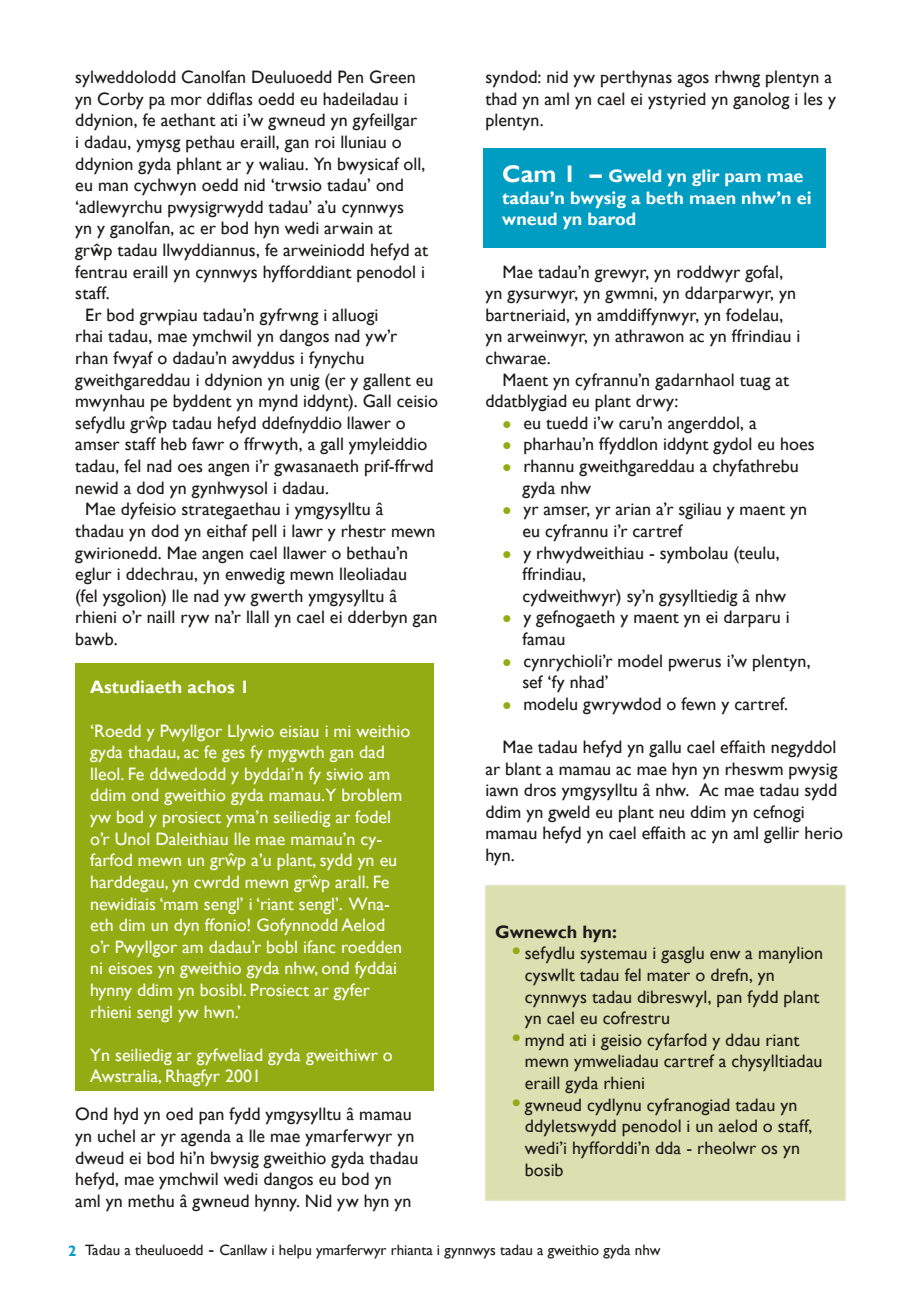
<style>
.page{position:relative;width:919px;height:1289px;background:#fff}
.page>*{position:absolute;margin:0;border:0;box-sizing:border-box;transform-origin:0 0}
.t1{font:18px/21.6px "Gill Sans";color:#1c1b1a}
.t2{font:18px/21.6px "Gill Sans";color:#fff}
.t3{font:700 18px/21.6px "Gill Sans";color:#fff}
.t4{font:700 18px "Gill Sans";color:#1c1b1a}
.t5{font:15px "Gill Sans";color:#1c1b1a}
.s1{font-family:"Trebuchet MS";font-weight:700;font-size:16.5px}
.s2{font-family:"Trebuchet MS";font-size:16.5px}
.s3{font-size:24px}
.s4{color:#94ac14}
.s5{font-weight:700;font-size:24px;color:#94ac14}
.s6{font-weight:700;color:#009dc2}
.s7{font-size:18px}
</style>
<div class="page">
<div style="left:483px;top:148px;width:343px;height:100px;background:#009dc2"></div>
<div style="left:485px;top:885px;width:360px;height:315px;background:#dae0b0"></div>
<div style="left:485px;top:884px;width:360px;height:316px;border:2px solid #e2e6c1"></div>
<div style="left:75px;top:663px;width:358px;height:428px;background:#94ac14"></div>
<p class="t1" style="left:75px;top:66px;width:342px">sylweddolodd Canolfan Deuluoedd Pen Green</p>
<p class="t1" style="left:75px;top:88px;width:334px">yn Corby pa mor ddiflas oedd eu hadeiladau i</p>
<p class="t1" style="left:75px;top:110px;width:343px">ddynion, fe aethant ati i’w gwneud yn gyfeillgar</p>
<p class="t1" style="left:75px;top:131px;width:328px">i dadau, ymysg pethau eraill, gan roi lluniau o</p>
<p class="t1" style="left:75px;top:153px;width:352px">ddynion gyda phlant ar y waliau. Yn bwysicaf oll,</p>
<p class="t1" style="left:75px;top:174px;width:330px">eu man cychwyn oedd nid ‘trwsio tadau’ ond</p>
<p class="t1" style="left:75px;top:196px;width:330px">‘adlewyrchu pwysigrwydd tadau’ a’u cynnwys</p>
<p class="t1" style="left:75px;top:218px;width:318px">yn y ganolfan, ac er bod hyn wedi arwain at</p>
<p class="t1" style="left:75px;top:239px;width:354px">gr<span class="s1">ŵ</span>p tadau llwyddiannus, fe arweiniodd hefyd at</p>
<p class="t1" style="left:75px;top:261px;width:351px">fentrau eraill yn cynnwys hyfforddiant penodol i</p>
<p class="t1" style="left:75px;top:282px;width:36px">staff.</p>
<p class="t1" style="left:85px;top:304px;width:294px">Er bod grwpiau tadau’n gyfrwng i alluogi</p>
<p class="t1" style="left:75px;top:326px;width:323px">rhai tadau, mae ymchwil yn dangos nad yw’r</p>
<p class="t1" style="left:75px;top:347px;width:290px">rhan fwyaf o dadau’n awyddus i fynychu</p>
<p class="t1" style="left:75px;top:369px;width:359px">gweithgareddau i ddynion yn unig (er y gallent eu</p>
<p class="t1" style="left:75px;top:390px;width:364px">mwynhau pe byddent yn mynd iddynt). Gall ceisio</p>
<p class="t1" style="left:75px;top:412px;width:332px">sefydlu gr<span class="s2">ŵ</span>p tadau hefyd ddefnyddio llawer o</p>
<p class="t1" style="left:75px;top:434px;width:353px">amser staff heb fawr o ffrwyth, a gall ymyleiddio</p>
<p class="t1" style="left:75px;top:455px;width:360px">tadau, fel nad oes angen i’r gwasanaeth prif-ffrwd</p>
<p class="t1" style="left:75px;top:477px;width:255px">newid a dod yn gynhwysol i dadau.</p>
<p class="t1" style="left:85px;top:498px;width:299px">Mae dyfeisio strategaethau i ymgysylltu â</p>
<p class="t1" style="left:75px;top:520px;width:361px">thadau yn dod yn eithaf pell i lawr y rhestr mewn</p>
<p class="t1" style="left:75px;top:542px;width:334px">gwirionedd. Mae angen cael llawer o bethau’n</p>
<p class="t1" style="left:75px;top:563px;width:333px">eglur i ddechrau, yn enwedig mewn lleoliadau</p>
<p class="t1" style="left:75px;top:585px;width:323px">(fel ysgolion) lle nad yw gwerth ymgysylltu â</p>
<p class="t1" style="left:75px;top:606px;width:363px">rhieni o’r naill ryw na’r llall yn cael ei dderbyn gan</p>
<p class="t1" style="left:75px;top:628px;width:44px">bawb.</p>
<p class="t3" style="left:90px;top:677px;width:161px">Astudiaeth achos 1</p>
<p class="t2" style="left:90px;top:720px;width:322px">‘Roedd y Pwyllgor Llywio eisiau i mi weithio gyda thadau, ac fe ges fy mygwth gan dad lleol. Fe ddwedodd y byddai’n fy siwio am ddim ond gweithio gyda mamau.Y broblem yw bod y prosiect yma’n seiliedig ar fodel o’r Unol Daleithiau lle mae mamau’n cy&shy;farfod mewn un gr<span class="s2">ŵ</span>p a’u plant, sydd yn eu harddegau, yn cwrdd mewn gr<span class="s2">ŵ</span>p arall. Fe newidiais ‘mam sengl’ i ‘riant sengl’. Wna&shy;eth dim un dyn ffonio! Gofynnodd Aelod<br>o’r Pwyllgor am dadau’r bobl ifanc roedden ni eisoes yn gweithio gyda nhw, ond fyddai hynny ddim yn bosibl. Prosiect ar gyfer rhieni sengl yw hwn.’</p>
<p class="t2" style="left:90px;top:1044px;width:304px">Yn seiliedig ar gyfweliad gyda gweithiwr o<br>Awstralia, Rhagfyr 2001</p>
<p class="t1" style="left:75px;top:1103px;width:344px">Ond hyd yn oed pan fydd ymgysylltu â mamau yn uchel ar yr agenda a lle mae ymarferwyr yn dweud ei bod hi’n bwysig gweithio gyda thadau hefyd, mae ymchwil wedi dangos eu bod yn aml yn methu â gwneud hynny. Nid yw hyn yn</p>
<p class="t1" style="left:485px;top:66px;width:352px">syndod: nid yw perthynas agos rhwng plentyn a thad yn aml yn cael ei ystyried yn ganolog i les y plentyn.</p>
<p class="t3" style="left:502px;top:166px;width:311px"><span class="s3">Cam 1 –</span> Gweld yn glir pam mae tadau’n bwysig a beth maen nhw’n ei wneud yn barod</p>
<p class="t1" style="left:485px;top:261px;width:316px;text-indent:17px">Mae tadau’n grewyr, yn roddwyr gofal, yn gysurwyr, yn gwmni, yn ddarparwyr, yn bartneriaid, yn amddiffynwyr, yn fodelau, yn arweinwyr, yn athrawon ac yn ffrindiau i chwarae.</p>
<p class="t1" style="left:485px;top:369px;width:305px;text-indent:17px">Maent yn cyfrannu’n gadarnhaol tuag at ddatblygiad eu plant drwy:</p>
<p class="t1" style="left:502px;top:412px;width:256px"><span class="s4">●</span> eu tuedd i’w caru’n angerddol, a</p>
<p class="t1" style="left:502px;top:434px;width:314px"><span class="s4">●</span> pharhau’n ffyddlon iddynt gydol eu hoes</p>
<p class="t1" style="left:522px;top:455px;width:278px;text-indent:-20px"><span class="s4">●</span> rhannu gweithgareddau a chyfathrebu gyda nhw</p>
<p class="t1" style="left:522px;top:498px;width:286px;text-indent:-20px"><span class="s4">●</span> yr amser, yr arian a’r sgiliau y maent yn eu cyfrannu i’r cartref</p>
<p class="t1" style="left:522px;top:542px;width:265px;text-indent:-20px"><span class="s4">●</span> y rhwydweithiau - symbolau (teulu, ffrindiau,<br>cydweithwyr) sy’n gysylltiedig â nhw</p>
<p class="t1" style="left:522px;top:606px;width:269px;text-indent:-20px"><span class="s4">●</span> y gefnogaeth y maent yn ei darparu i famau</p>
<p class="t1" style="left:522px;top:650px;width:289px;text-indent:-20px"><span class="s4">●</span> cynrychioli’r model pwerus i’w plentyn, sef ‘fy nhad’</p>
<p class="t1" style="left:502px;top:693px;width:287px"><span class="s4">●</span> modelu gwrywdod o fewn y cartref.</p>
<p class="t1" style="left:485px;top:736px;width:359px;text-indent:17px">Mae tadau hefyd yn gallu cael effaith negyddol ar blant a mamau ac mae hyn yn rheswm pwysig iawn dros ymgysylltu â nhw. Ac mae tadau sydd ddim yn gweld eu plant neu ddim yn cefnogi mamau hefyd yn cael effaith ac yn aml gellir herio hyn.</p>
<p class="t4" style="left:495px;top:920px;width:123px">Gwnewch hyn:</p>
<p class="t1" style="left:524px;top:942px;width:300px;text-indent:-13px"><span class="s5">•</span> sefydlu systemau i gasglu enw a manylion cyswllt tadau fel mater o drefn, yn cynnwys tadau dibreswyl, pan fydd plant yn cael eu cofrestru</p>
<p class="t1" style="left:524px;top:1029px;width:299px;text-indent:-13px"><span class="s5">•</span> mynd ati i geisio cyfarfod y ddau riant mewn ymweliadau cartref a chysylltiadau eraill gyda rhieni</p>
<p class="t1" style="left:524px;top:1094px;width:289px;text-indent:-13px"><span class="s5">•</span> gwneud cydlynu cyfranogiad tadau yn ddyletswydd penodol i un aelod o staff, wedi’i hyfforddi’n dda - rheolwr os yn bosib</p>
<p class="t5" style="left:68px;top:1241px;width:594px"><span class="s6">2</span> Tadau a theuluoedd <span class="s7">-</span> Canllaw i helpu ymarferwyr rhianta i gynnwys tadau a gweithio gyda nhw</p>
</div>
